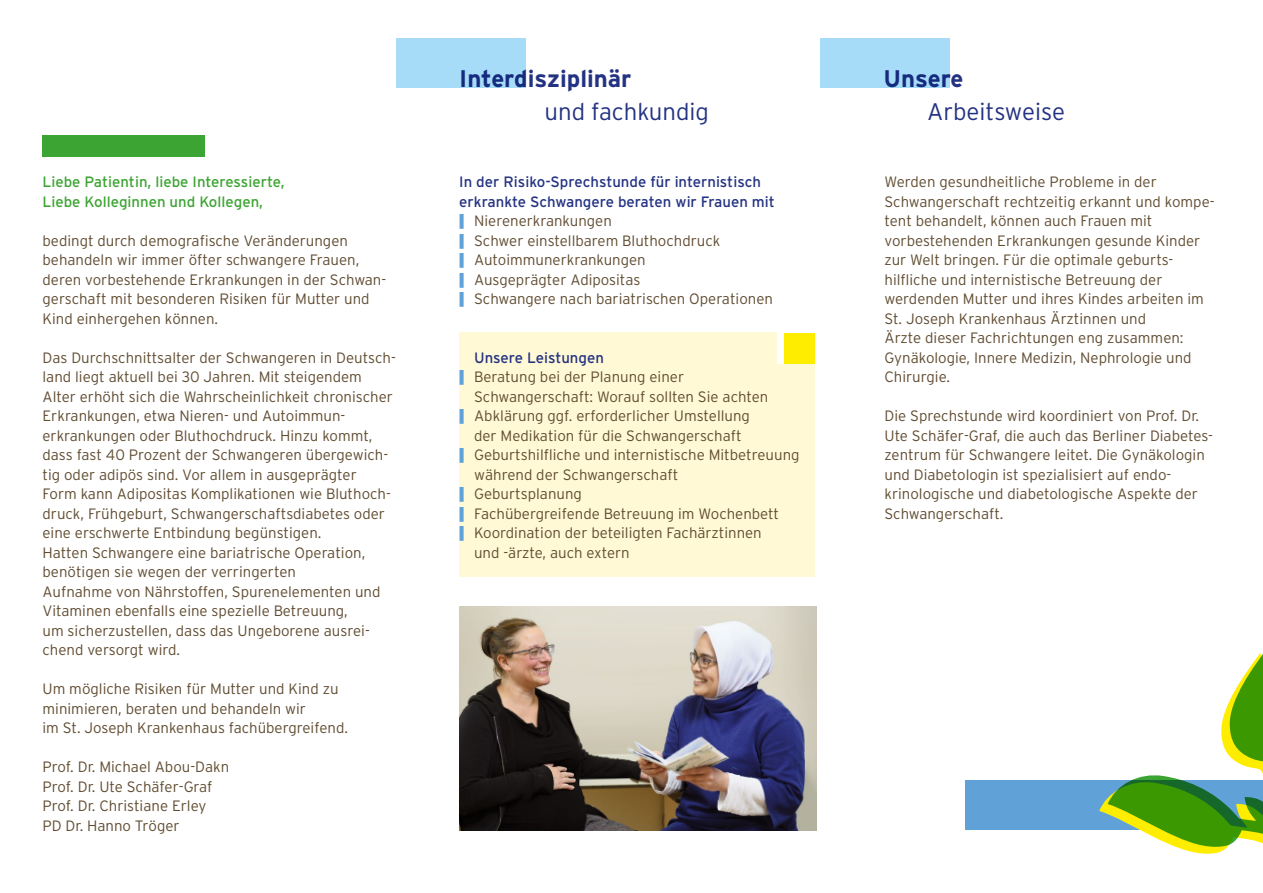
<style>
.page{position:relative;width:1263px;height:893px;background:#fff}
.page>*{position:absolute;margin:0;border:0;box-sizing:border-box;transform-origin:0 0}
.t1{font:300 24px "Interstate";color:#243282}
.t2{font:700 24px "Interstate";color:#243282}
.fliesstext{font:300 15px/19.5px "Interstate";color:#614d32}
.fliesstext-2{font:15px/19.5px "Interstate";color:#243282}
.klein{font:15px "Interstate";color:#3ca432}
.s1{font-weight:900;color:#60a2d8}
</style>
<div class="page">
<div style="left:965px;top:780px;width:298px;height:50px;background:#60a2d8"></div>
<svg style="left:1099px;top:653px;width:164px;height:201px"></svg>
<div style="left:43px;top:136px;width:162px;height:21px;background:#3ca432"></div>
<div style="left:396px;top:38px;width:130px;height:49px;background:#a6dcf8"></div>
<div style="left:820px;top:38px;width:130px;height:49px;background:#a6dcf8"></div>
<div style="left:459px;top:332px;width:355px;height:245px;background:#fffad5"></div>
<div style="left:777px;top:316px;width:66px;height:48px;background:#fff"></div>
<div style="left:784px;top:333px;width:30px;height:30px;background:#ffed00"></div>
<img style="left:459px;top:606px;width:357px;height:225px">
<p class="klein" style="left:43px;top:173px;width:244px">Liebe Patientin, liebe Interessierte,</p>
<p class="klein" style="left:43px;top:192px;width:222px">Liebe Kolleginnen und Kollegen,</p>
<p class="fliesstext" style="left:43px;top:230px;width:345px">bedingt durch demografische Veränderungen behandeln wir immer öfter schwangere Frauen, deren vorbestehende Erkrankungen in der Schwan&shy;gerschaft mit besonderen Risiken für Mutter und Kind einhergehen können.</p>
<p class="fliesstext" style="left:43px;top:347px;width:355px">Das Durchschnittsalter der Schwangeren in Deutsch&shy;land liegt aktuell bei 30 Jahren. Mit steigendem Alter erhöht sich die Wahrscheinlichkeit chronischer Erkrankungen, etwa Nieren- und Autoimmun-</p>
<p class="fliesstext" style="left:43px;top:425px;width:350px">erkrankungen oder Bluthochdruck. Hinzu kommt, dass fast 40 Prozent der Schwangeren übergewich&shy;tig oder adipös sind. Vor allem in ausgeprägter Form kann Adipositas Komplikationen wie Bluthoch&shy;druck, Frühgeburt, Schwangerschaftsdiabetes oder eine erschwerte Entbindung begünstigen.<br>Hatten Schwangere eine bariatrische Operation, benötigen sie wegen der verringerten<br>Aufnahme von Nährstoffen, Spurenelementen und Vitaminen ebenfalls eine spezielle Betreuung,<br>um sicherzustellen, dass das Ungeborene ausrei&shy;chend versorgt wird.</p>
<p class="fliesstext" style="left:43px;top:679px;width:307px">Um mögliche Risiken für Mutter und Kind zu minimieren, beraten und behandeln wir<br>im St. Joseph Krankenhaus fachübergreifend.</p>
<p class="fliesstext" style="left:43px;top:757px;width:188px">Prof. Dr. Michael Abou-Dakn</p>
<p class="fliesstext" style="left:43px;top:776px;width:172px">Prof. Dr. Ute Schäfer-Graf</p>
<p class="fliesstext" style="left:43px;top:796px;width:165px">Prof. Dr. Christiane Erley</p>
<p class="fliesstext" style="left:43px;top:815px;width:139px">PD Dr. Hanno Tröger</p>
<p class="t2" style="left:459px;top:64px;width:174px">Interdisziplinär</p>
<p class="t1" style="left:544px;top:97px;width:166px">und fachkundig</p>
<p class="fliesstext-2" style="left:459px;top:172px;width:317px">In der Risiko-Sprechstunde für internistisch erkrankte Schwangere beraten wir Frauen mit</p>
<p class="fliesstext" style="left:459px;top:211px;width:154px"><span class="s1">|</span> Nierenerkrankungen</p>
<p class="fliesstext" style="left:459px;top:230px;width:263px"><span class="s1">|</span> Schwer einstellbarem Bluthochdruck</p>
<p class="fliesstext" style="left:459px;top:250px;width:188px"><span class="s1">|</span> Autoimmunerkrankungen</p>
<p class="fliesstext" style="left:459px;top:269px;width:183px"><span class="s1">|</span> Ausgeprägter Adipositas</p>
<p class="fliesstext" style="left:459px;top:289px;width:315px"><span class="s1">|</span> Schwangere nach bariatrischen Operationen</p>
<p class="fliesstext-2" style="left:474px;top:347px;width:131px">Unsere Leistungen</p>
<p class="fliesstext" style="left:474px;top:367px;width:296px;text-indent:-15px"><span class="s1">|</span> Beratung bei der Planung einer<br>Schwangerschaft: Worauf sollten Sie achten</p>
<p class="fliesstext" style="left:459px;top:406px;width:292px"><span class="s1">|</span> Abklärung ggf. erforderlicher Umstellung</p>
<p class="fliesstext" style="left:474px;top:425px;width:269px">der Medikation für die Schwangerschaft</p>
<p class="fliesstext" style="left:474px;top:445px;width:327px;text-indent:-15px"><span class="s1">|</span> Geburtshilfliche und internistische Mitbetreuung während der Schwangerschaft</p>
<p class="fliesstext" style="left:459px;top:484px;width:124px"><span class="s1">|</span> Geburtsplanung</p>
<p class="fliesstext" style="left:459px;top:503px;width:321px"><span class="s1">|</span> Fachübergreifende Betreuung im Wochenbett</p>
<p class="fliesstext" style="left:459px;top:523px;width:304px"><span class="s1">|</span> Koordination der beteiligten Fachärztinnen</p>
<p class="fliesstext" style="left:474px;top:542px;width:157px">und -ärzte, auch extern</p>
<p class="t2" style="left:883px;top:64px;width:82px">Unsere</p>
<p class="t1" style="left:927px;top:97px;width:139px">Arbeitsweise</p>
<p class="fliesstext" style="left:884px;top:172px;width:332px">Werden gesundheitliche Probleme in der Schwangerschaft rechtzeitig erkannt und kompe&shy;tent behandelt, können auch Frauen mit vorbestehenden Erkrankungen gesunde Kinder zur Welt bringen. Für die optimale geburts&shy;hilfliche und internistische Betreuung der werdenden Mutter und ihres Kindes arbeiten im St. Joseph Krankenhaus Ärztinnen und<br>Ärzte dieser Fachrichtungen eng zusammen:<br>Gynäkologie, Innere Medizin, Nephrologie und Chirurgie.</p>
<p class="fliesstext" style="left:884px;top:406px;width:330px">Die Sprechstunde wird koordiniert von Prof. Dr.<br>Ute Schäfer-Graf, die auch das Berliner Diabetes&shy;zentrum für Schwangere leitet. Die Gynäkologin und Diabetologin ist spezialisiert auf endo&shy;krinologische und diabetologische Aspekte der Schwangerschaft.</p>
</div>
